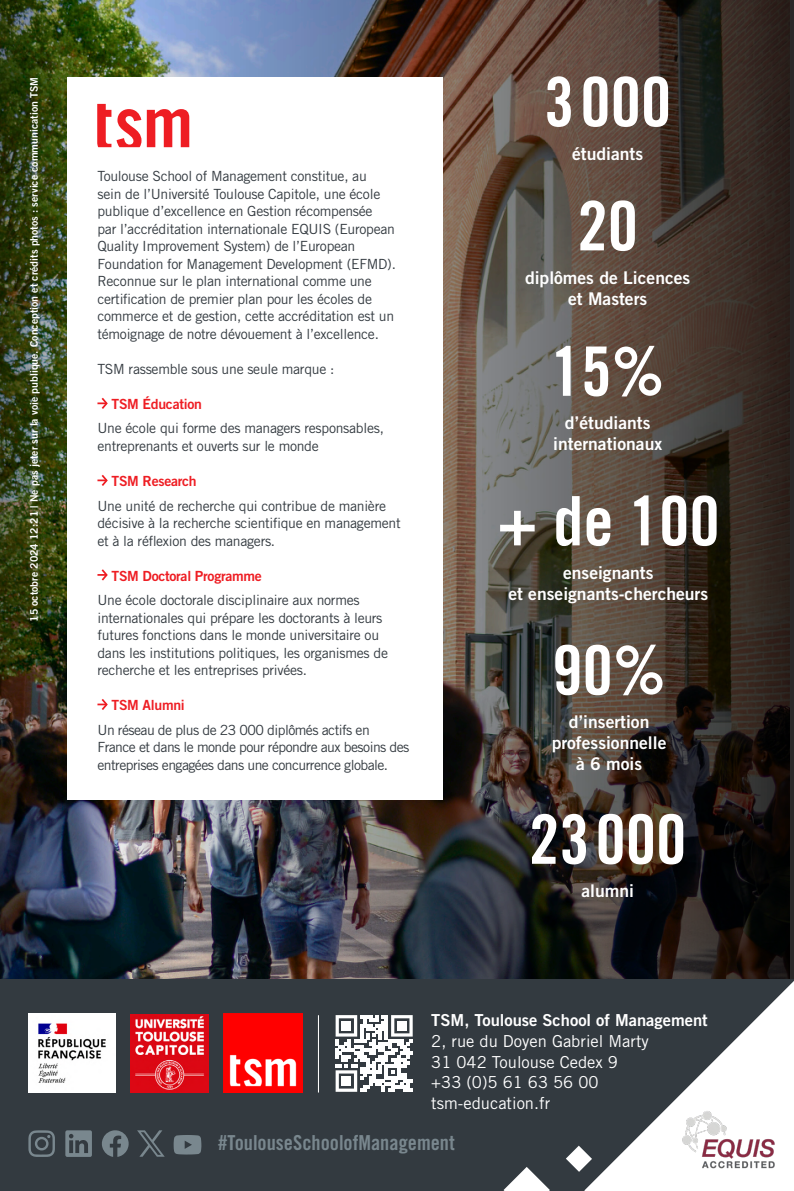
<style>
.page{position:relative;width:794px;height:1191px;background:#fff}
.page>*{position:absolute;margin:0;border:0;box-sizing:border-box;transform-origin:0 0}
.t1{font:68.25px "Trade Gothic LT Std Bd Cn 20";color:#fff}
.t2{font:20.65px "Trade Gothic LT Std Bd Cn 20";color:#79878e}
.t3{font:17.5px/21px "Trade Gothic LT Std Bd 2";color:#fff;text-align:center}
.t4{font:16.45px/20.7px "Trade Gothic LT Std";color:#fff}
.t5{font:16.45px "Trade Gothic LT Std Bd 2";color:#fff}
.t6{font:14px/17.5px "Trade Gothic LT Std";letter-spacing:-.02em;color:#333a40}
.t7{font:14px/17.5px "Trade Gothic LT Std";letter-spacing:-.04em;color:#333a40}
.t8{font:14px "Trade Gothic LT Std Bd 2";letter-spacing:-.02em;color:#ee1d23}
.t9{font:10.5px "Trade Gothic LT Std Bd 2";color:#fff}
</style>
<div class="page">
<img style="left:129px;top:0;width:665px;height:979px">
<img style="left:0;top:0;width:129px;height:979px">
<div style="left:0;top:979px;width:794px;height:212px;background:#333a40"></div>
<svg style="left:174px;top:1135px;width:27px;height:19px"></svg>
<svg style="left:102px;top:1130px;width:27px;height:26px"></svg>
<svg style="left:65px;top:1130px;width:27px;height:26px"></svg>
<svg style="left:28px;top:1130px;width:27px;height:27px"></svg>
<img style="left:224px;top:1013px;width:79px;height:79px">
<img style="left:130px;top:1014px;width:79px;height:78px">
<img style="left:29px;top:1013px;width:87px;height:79px">
<svg style="left:503px;top:1167px;width:47px;height:24px"></svg>
<svg style="left:566px;top:1145px;width:18px;height:26px"></svg>
<svg style="left:335px;top:1015px;width:78px;height:76px"></svg>
<div style="left:342px;top:1021px;width:9px;height:9px;background:#fff"></div>
<div style="left:397px;top:1021px;width:9px;height:9px;background:#fff"></div>
<div style="left:342px;top:1076px;width:9px;height:9px;background:#fff"></div>
<hr style="left:318px;top:1015px;width:1px;height:77px;background:#fff">
<svg style="left:584px;top:982px;width:209px;height:209px"></svg>
<img style="left:671px;top:1107px;width:108px;height:68px">
<div style="left:68px;top:77px;width:375px;height:722px;background:#fff"></div>
<svg style="left:97px;top:397px;width:11px;height:12px"></svg>
<svg style="left:97px;top:474px;width:11px;height:12px"></svg>
<svg style="left:97px;top:569px;width:11px;height:12px"></svg>
<svg style="left:97px;top:699px;width:11px;height:11px"></svg>
<svg style="left:97px;top:104px;width:14px;height:43px"></svg>
<svg style="left:117px;top:109px;width:24px;height:38px"></svg>
<svg style="left:147px;top:109px;width:42px;height:38px"></svg>
<svg style="left:137px;top:1130px;width:27px;height:26px"></svg>
<svg style="left:793px;top:981px;width:1px;height:210px"></svg>
<p class="t9" style="left:27px;top:622px;width:546px;rotate:-90deg">15 octobre 2024 12:21 | Ne pas jeter sur la voie publique. Conception et crédits photos : service communication TSM</p>
<p class="t6" style="left:97px;top:167px;width:300px">Toulouse School of Management constitue, au<br>sein de l’Université Toulouse Capitole, une école publique d’excellence en Gestion récompensée<br>par l’accréditation internationale EQUIS (European Quality Improvement System) de l’European Foundation for Management Development (EFMD).<br>Reconnue sur le plan international comme une certification de premier plan pour les écoles de commerce et de gestion, cette accréditation est un témoignage de notre dévouement à l’excellence.</p>
<p class="t6" style="left:97px;top:360px;width:238px">TSM rassemble sous une seule marque :</p>
<p class="t8" style="left:111px;top:395px;width:92px">TSM Éducation</p>
<p class="t6" style="left:97px;top:419px;width:288px">Une école qui forme des managers responsables, entreprenants et ouverts sur le monde</p>
<p class="t8" style="left:111px;top:472px;width:87px">TSM Research</p>
<p class="t6" style="left:97px;top:496px;width:305px">Une unité de recherche qui contribue de manière décisive à la recherche scientifique en management et à la réflexion des managers.</p>
<p class="t8" style="left:111px;top:567px;width:152px">TSM Doctoral Programme</p>
<p class="t6" style="left:97px;top:591px;width:292px">Une école doctorale disciplinaire aux normes internationales qui prépare les doctorants à leurs futures fonctions dans le monde universitaire ou dans les institutions politiques, les organismes de recherche et les entreprises privées.</p>
<p class="t8" style="left:111px;top:696px;width:75px">TSM Alumni</p>
<p class="t7" style="left:97px;top:720px;width:313px">Un réseau de plus de 23 000 diplômés actifs en<br>France et dans le monde pour répondre aux besoins des entreprises engagées dans une concurrence globale.</p>
<h1 class="t1" style="left:544px;top:60px;width:129px">3000</h1>
<p class="t3" style="left:572px;top:142px;width:72px">étudiants</p>
<h1 class="t1" style="left:577px;top:184px;width:62px">20</h1>
<p class="t3" style="left:525px;top:266px;width:167px">diplômes de Licences et Masters</p>
<h1 class="t1" style="left:551px;top:330px;width:115px">15%</h1>
<p class="t3" style="left:553px;top:412px;width:110px">d’étudiants internationaux</p>
<h1 class="t1" style="left:497px;top:479px;width:224px">+ de 100</h1>
<p class="t3" style="left:508px;top:561px;width:201px">enseignants<br>et enseignants-chercheurs</p>
<h1 class="t1" style="left:552px;top:629px;width:115px">90%</h1>
<p class="t3" style="left:551px;top:711px;width:116px">d’insertion professionnelle à 6 mois</p>
<h1 class="t1" style="left:529px;top:798px;width:159px">23000</h1>
<p class="t3" style="left:581px;top:880px;width:54px">alumni</p>
<p class="t5" style="left:431px;top:1010px;width:278px">TSM, Toulouse School of Management</p>
<p class="t4" style="left:431px;top:1030px;width:219px">2, rue du Doyen Gabriel Marty<br>31 042 Toulouse Cedex 9 +33 (0)5 61 63 56 00 tsm-education.fr</p>
<h2 class="t2" style="left:218px;top:1130px;width:238px">#ToulouseSchoolofManagement</h2>
</div>
